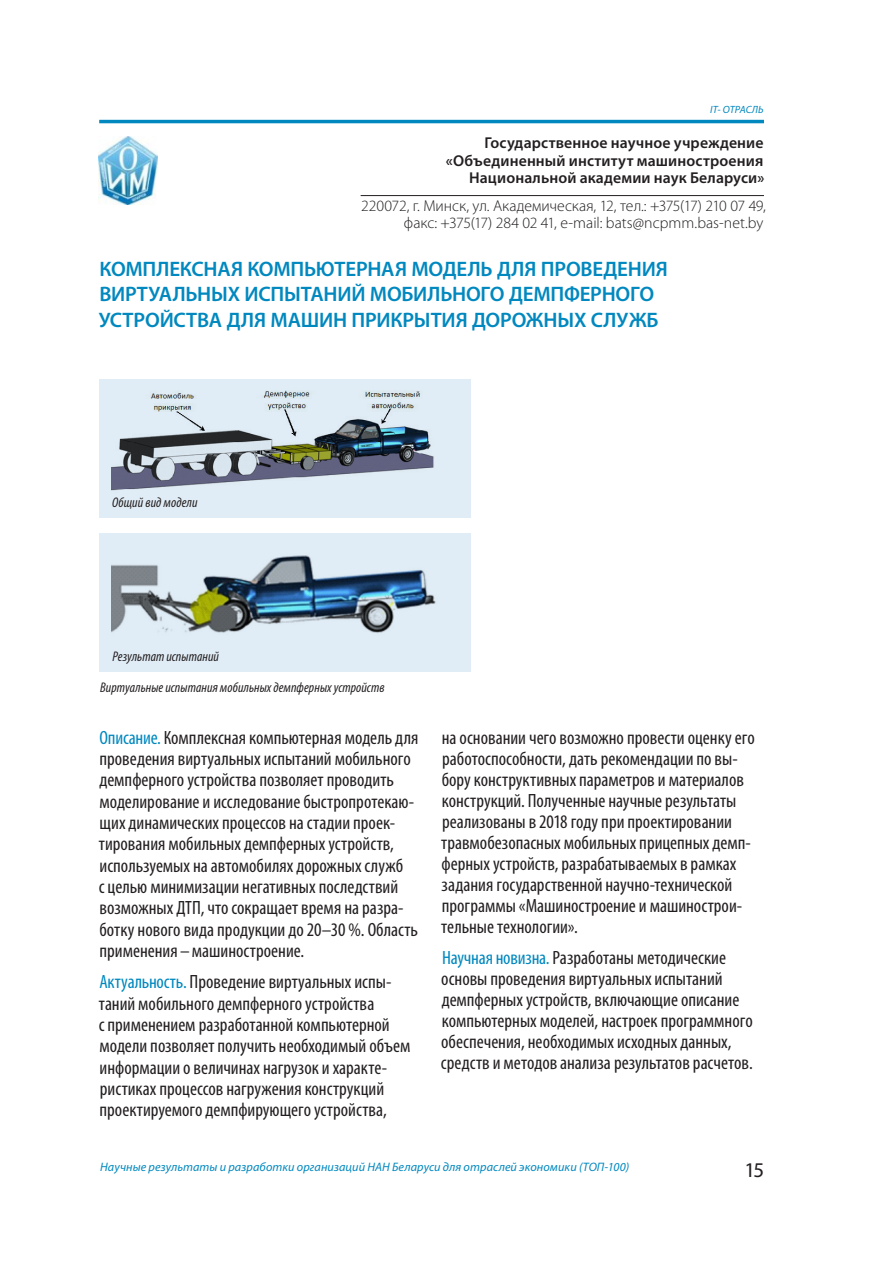
<style>
.page{position:relative;width:888px;height:1285px;background:#fff}
.page>*{position:absolute;margin:0;border:0;box-sizing:border-box;transform-origin:0 0}
.t1{font:600 21px/25.2px "Myriad Pro";letter-spacing:-.01em;color:#0088bf}
.t2{font:21px "Myriad Pro";color:#231f20}
.Основной_текст{font:condensed 19.25px/21.3px "Myriad Pro";color:#231f20}
.Организация{font:600 15.75px/17.5px "Myriad Pro";letter-spacing:.01em;color:#231f20;text-align:right}
.Адрес_линия{font:300 15.75px "Myriad Pro";letter-spacing:-.005em;color:#231f20}
.адрес_емейл{font:300 15.75px "Myriad Pro";color:#231f20}
.ЗАГОЛОВОК{font:italic condensed 14px "Myriad Pro";letter-spacing:.005em;color:#231f20}
.t3{font:italic 12.25px "Myriad Pro";letter-spacing:.005em;color:#0088bf}
.t4{font:italic 10.5px "Myriad Pro";letter-spacing:.01em;color:#0088bf}
.s1{color:#0088bf}
</style>
<div class="page">
<hr style="left:99px;top:120px;width:665px;height:3px;background:#0088bf">
<hr style="left:361px;top:195px;width:403px;height:1px;background:#231f20">
<img style="left:99px;top:136px;width:58px;height:69px">
<div style="left:99px;top:533px;width:371px;height:139px;background:#e1edf6"></div>
<img style="left:112px;top:555px;width:324px;height:78px">
<div style="left:99px;top:379px;width:371px;height:139px;background:#e1edf6"></div>
<img style="left:112px;top:390px;width:322px;height:101px">
<p class="t4" style="left:710px;top:103px;width:55px">IT- ОТРАСЛЬ</p>
<p class="Организация" style="left:446px;top:134px;width:320px">Государственное научное учреждение «Объединенный институт машиностроения<br>Национальной академии наук Беларуси»</p>
<p class="Адрес_линия" style="left:361px;top:197px;width:406px">220072, г. Минск, ул. Академическая, 12, тел.: +375(17) 210 07 49,</p>
<p class="адрес_емейл" style="left:404px;top:214px;width:361px">факс: +375(17) 284 02 41, е-mail: bats@ncpmm.bas-net.by</p>
<p class="t1" style="left:99px;top:256px;width:571px">КОМПЛЕКСНАЯ КОМПЬЮТЕРНАЯ МОДЕЛЬ ДЛЯ ПРОВЕДЕНИЯ<br>ВИРТУАЛЬНЫХ ИСПЫТАНИЙ МОБИЛЬНОГО ДЕМПФЕРНОГО<br>УСТРОЙСТВА ДЛЯ МАШИН ПРИКРЫТИЯ ДОРОЖНЫХ СЛУЖБ</p>
<p class="ЗАГОЛОВОК" style="left:112px;top:494px;width:87px">Общий вид модели</p>
<p class="ЗАГОЛОВОК" style="left:113px;top:647px;width:108px">Результат испытаний</p>
<p class="ЗАГОЛОВОК" style="left:100px;top:679px;width:286px">Виртуальные испытания мобильных демпферных устройств</p>
<p class="Основной_текст" style="left:99px;top:726px;width:321px"><span class="s1">Описание.</span> Комплексная компьютерная модель для проведения виртуальных испытаний мобильного демпферного устройства позволяет проводить моделирование и исследование быстропротекаю&shy;щих динамических процессов на стадии проек&shy;тирования мобильных демпферных устройств, используемых на автомобилях дорожных служб<br>с целью минимизации негативных последствий возможных ДТП, что сокращает время на разра&shy;ботку нового вида продукции до 20–30 %. Область применения–машиностроение.</p>
<p class="Основной_текст" style="left:99px;top:971px;width:313px"><span class="s1">Актуальность.</span> Проведение виртуальных испы&shy;таний мобильного демпферного устройства<br>с применением разработанной компьютерной модели позволяет получить необходимый объем информации о величинах нагрузок и характе&shy;ристиках процессов нагружения конструкций проектируемого демпфирующего устройства,</p>
<p class="Основной_текст" style="left:441px;top:727px;width:315px">на основании чего возможно провести оценку его работоспособности, дать рекомендации по вы&shy;бору конструктивных параметров и материалов конструкций. Полученные научные результаты реализованы в 2018 году при проектировании травмобезопасных мобильных прицепных демп&shy;ферных устройств, разрабатываемых в рамках задания государственной научно-технической программы «Машиностроение и машинострои&shy;тельные технологии».</p>
<p class="Основной_текст" style="left:441px;top:946px;width:313px"><span class="s1">Научная новизна.</span> Разработаны методические основы проведения виртуальных испытаний демпферных устройств, включающие описание компьютерных моделей, настроек программного обеспечения, необходимых исходных данных, средств и методов анализа результатов расчетов.</p>
<p class="t3" style="left:100px;top:1159px;width:531px">Научные результаты и разработки организаций НАН Беларуси для отраслей экономики (ТОП-100)</p>
<p class="t2" style="left:744px;top:1157px;width:21px">15</p>
</div>
